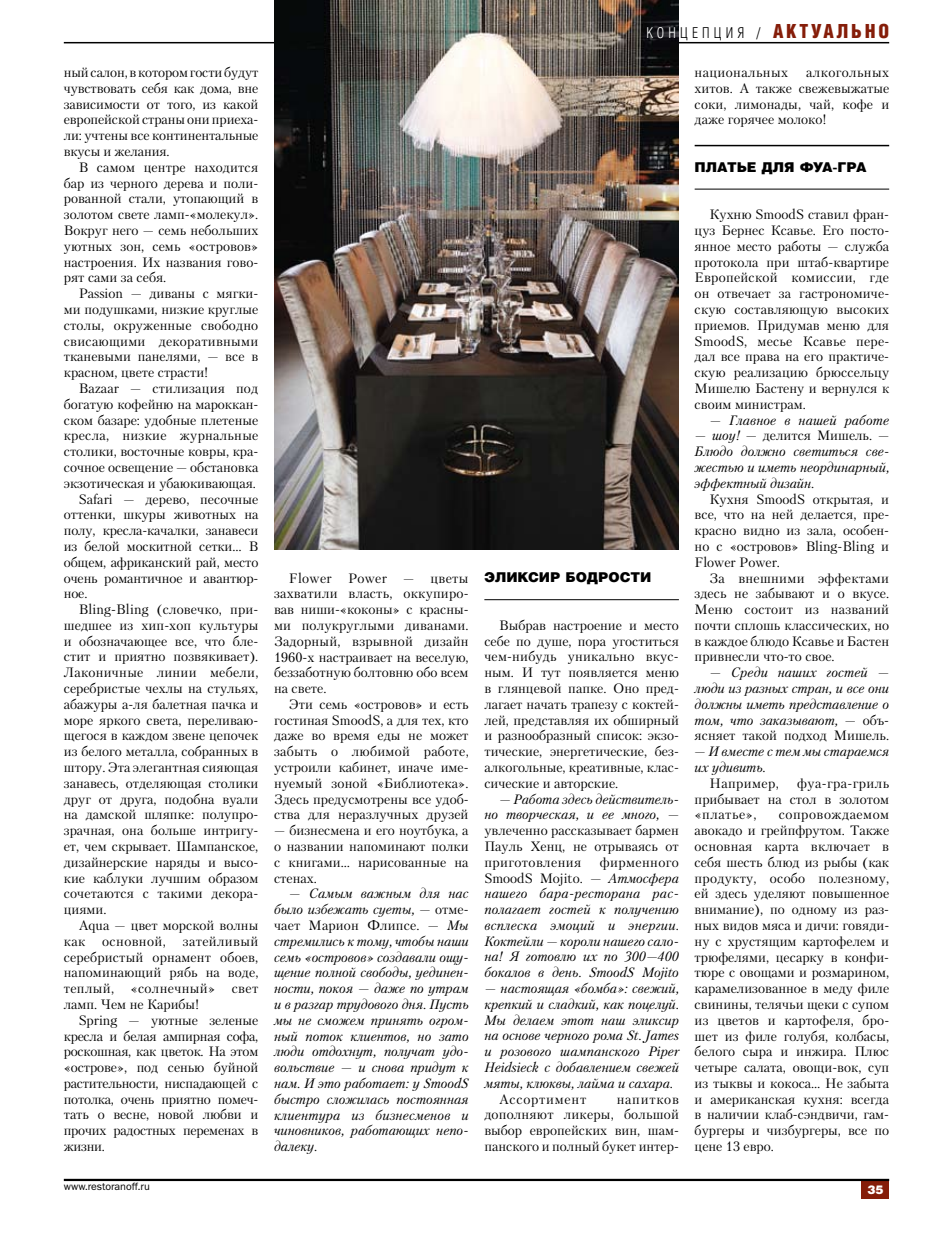
<style>
.page{position:relative;width:936px;height:1234px;background:#fff}
.page>*{position:absolute;margin:0;border:0;box-sizing:border-box;transform-origin:0 0}
.t1{font:900 19.5px "Helios Cond";letter-spacing:.14em;color:#851d09}
.t2{font:13.5px/15.8px "Petersburg C";color:#000;text-align:justify}
.t3{font:italic 13.5px/15.8px "Petersburg C";color:#000;text-align:justify}
.t4{font:13.5px "Petersburg C";letter-spacing:.02em;color:#000}
.t5{font:900 13.5px "Helios";color:#000}
.t6{font:13.5px "Petersburg C";letter-spacing:.03em;color:#000}
.t7{font:13.5px "Petersburg C";letter-spacing:.055em;color:#000}
.t8{font:13.5px "Petersburg C";letter-spacing:.025em;color:#000}
.t9{font:900 12px "Helios";color:#fff}
.t10{font:10.5px "Franklin Gothic Book C";color:#000}
.s1{font-style:normal}
.s2{font-weight:300;font-size:15px;color:#fff}
.s3{font-weight:300;font-size:15px;color:#000}
</style>
<div class="page">
<div style="left:861px;top:1179px;width:28px;height:19px;background:#851d09"></div>
<hr style="left:64px;top:1178px;width:825px;height:2px;background:#000">
<hr style="left:484px;top:599px;width:195px;height:1px;background:#000">
<hr style="left:694px;top:145px;width:195px;height:1px;background:#000">
<hr style="left:694px;top:189px;width:195px;height:1px;background:#000">
<hr style="left:64px;top:42px;width:825px;height:1px;background:#000">
<img style="left:274px;top:0;width:405px;height:549px">
<p class="t2" style="left:64px;top:64px;width:196px">ный салон, в котором гости будут чувствовать себя как дома, вне зависимости от того, из какой европейской страны они приеха&shy;ли: учтены все континентальные вкусы и желания.</p>
<p class="t2" style="left:64px;top:159px;width:196px;text-indent:15px">В самом центре находится бар из черного дерева и поли&shy;рованной стали, утопающий в золотом свете ламп-«молекул».<br>Вокруг него — семь небольших уютных зон, семь «островов» настроения. Их названия гово&shy;рят сами за себя.</p>
<p class="t2" style="left:64px;top:285px;width:196px;text-indent:15px">Passion — диваны с мягки&shy;ми подушками, низкие круглые столы, окруженные свободно свисающими декоративными тканевыми панелями, — все в красном, цвете страсти!</p>
<p class="t2" style="left:79px;top:380px;width:181px">Bazaar — стилизация под</p>
<p class="t2" style="left:64px;top:396px;width:196px">богатую кофейню на мароккан-</p>
<p class="t2" style="left:64px;top:412px;width:196px">ском базаре: удобные плетеные</p>
<p class="t4" style="left:64px;top:427px;width:196px">кресла, низкие журнальные</p>
<p class="t2" style="left:64px;top:443px;width:196px">столики, восточные ковры, кра-</p>
<p class="t2" style="left:64px;top:459px;width:196px">сочное освещение — обстановка</p>
<p class="t2" style="left:64px;top:475px;width:194px">экзотическая и убаюкивающая.</p>
<p class="t2" style="left:79px;top:490px;width:181px">Safari — дерево, песочные</p>
<p class="t2" style="left:64px;top:506px;width:196px">оттенки, шкуры животных на</p>
<p class="t2" style="left:64px;top:522px;width:196px">полу, кресла-качалки, занавеси</p>
<p class="t2" style="left:64px;top:538px;width:196px">из белой москитной сетки… В</p>
<p class="t2" style="left:64px;top:554px;width:196px">общем, африканский рай, место</p>
<p class="t2" style="left:64px;top:569px;width:196px">очень романтичное и авантюр-</p>
<p class="t2" style="left:64px;top:585px;width:25px">ное.</p>
<p class="t2" style="left:79px;top:601px;width:181px">Bling-Bling (словечко, при-</p>
<p class="t2" style="left:64px;top:617px;width:196px">шедшее из хип-хоп культуры</p>
<p class="t2" style="left:64px;top:632px;width:196px">и обозначающее все, что бле-</p>
<p class="t2" style="left:64px;top:648px;width:196px">стит и приятно позвякивает).</p>
<p class="t4" style="left:64px;top:664px;width:196px">Лаконичные линии мебели,</p>
<p class="t2" style="left:64px;top:680px;width:196px">серебристые чехлы на стульях,</p>
<p class="t2" style="left:64px;top:696px;width:196px">абажуры а-ля балетная пачка и</p>
<p class="t2" style="left:64px;top:711px;width:196px">море яркого света, переливаю-</p>
<p class="t2" style="left:64px;top:727px;width:196px">щегося в каждом звене цепочек</p>
<p class="t2" style="left:64px;top:743px;width:196px">из белого металла, собранных в</p>
<p class="t2" style="left:64px;top:759px;width:196px">штору. Эта элегантная сияющая</p>
<p class="t2" style="left:64px;top:774px;width:196px">занавесь, отделяющая столики</p>
<p class="t2" style="left:64px;top:790px;width:196px">друг от друга, подобна вуали</p>
<p class="t2" style="left:64px;top:806px;width:196px">на дамской шляпке: полупро-</p>
<p class="t2" style="left:64px;top:822px;width:196px">зрачная, она больше интригу-</p>
<p class="t2" style="left:64px;top:838px;width:196px">ет, чем скрывает. Шампанское,</p>
<p class="t2" style="left:64px;top:853px;width:196px">дизайнерские наряды и высо-</p>
<p class="t2" style="left:64px;top:869px;width:196px">кие каблуки лучшим образом</p>
<p class="t2" style="left:64px;top:885px;width:196px">сочетаются с такими декора-</p>
<p class="t2" style="left:64px;top:901px;width:44px">циями.</p>
<p class="t2" style="left:79px;top:917px;width:181px">Aqua — цвет морской волны</p>
<p class="t2" style="left:64px;top:932px;width:23px">как</p>
<p class="t8" style="left:102px;top:932px;width:65px">основной,</p>
<p class="t2" style="left:64px;top:932px;width:196px;text-indent:119px">затейливый серебристый орнамент обоев, напоминающий рябь на воде, теплый, «солнечный» свет ламп. Чем не Карибы!</p>
<p class="t2" style="left:64px;top:1011px;width:196px;text-indent:15px">Spring — уютные зеленые кресла и белая ампирная софа, роскошная, как цветок. На этом «острове», под сенью буйной растительности, ниспадающей с потолка, очень приятно помеч&shy;тать о весне, новой любви и прочих радостных переменах в жизни.</p>
<p class="t2" style="left:274px;top:569px;width:196px;text-indent:15px">Flower Power — цветы захватили власть, оккупиро&shy;вав ниши-«коконы» с красны&shy;ми полукруглыми диванами.<br>Задорный, взрывной дизайн 1960-х настраивает на веселую, беззаботную болтовню обо всем на свете.</p>
<p class="t2" style="left:274px;top:696px;width:196px;text-indent:15px">Эти семь «островов» и есть гостиная SmoodS, а для тех, кто даже во время еды не может забыть о любимой работе, устроили кабинет, иначе име&shy;нуемый зоной «Библиотека».<br>Здесь предусмотрены все удоб&shy;ства для неразлучных друзей</p>
<p class="t2" style="left:274px;top:822px;width:196px">— бизнесмена и его ноутбука, а о названии напоминают полки с книгами… нарисованные на стенах.</p>
<p class="t3" style="left:274px;top:885px;width:196px;text-indent:15px">— Самым важным для нас было избежать суеты, <span class="s1">— отме&shy;чает Марион Флипсе. —</span> Мы стремились к тому, чтобы наши семь «островов» создавали ощу&shy;щение полной свободы, уединен&shy;ности, покоя — даже по утрам и в разгар трудового дня. Пусть мы не сможем принять огром&shy;ный поток клиентов, но зато люди отдохнут, получат удо&shy;вольствие — и снова придут к нам. И это работает: у SmoodS быстро сложилась постоянная клиентура из бизнесменов и чиновников, работающих непо&shy;далеку.</p>
<h1 class="t1" style="left:646px;top:20px;width:244px"><span class="s2">КОН</span><span class="s3">ЦЕПЦИЯ /</span> АКТУАЛЬНО</h1>
<p class="t5" style="left:484px;top:569px;width:169px">ЭЛИКСИР БОДРОСТИ</p>
<p class="t2" style="left:484px;top:617px;width:196px;text-indent:15px">Выбрав настроение и место себе по душе, пора угоститься чем-нибудь уникально вкус&shy;ным. И тут появляется меню в глянцевой папке. Оно пред&shy;лагает начать трапезу с коктей&shy;лей, представляя их обширный и разнообразный список: экзо&shy;тические, энергетические, без&shy;алкогольные, креативные, клас&shy;сические и авторские.</p>
<p class="t3" style="left:484px;top:790px;width:196px;text-align:right">— Работа здесь действитель&shy;но творческая, и ее много, —</p>
<p class="t2" style="left:484px;top:822px;width:196px">увлеченно рассказывает бармен Пауль Хенц, не отрываясь от приготовления</p>
<p class="t3" style="left:484px;top:853px;width:196px;text-indent:115px"><span class="s1">фирменного SmoodS Mojito.</span> — Атмосфера нашего бара-ресторана рас&shy;полагает гостей к получению всплеска эмоций и энергии.<br>Коктейли — короли нашего сало&shy;на! Я готовлю их по 300—400 бокалов в день. SmoodS Mojito</p>
<p class="t3" style="left:484px;top:980px;width:196px">— настоящая «бомба»: свежий, крепкий и сладкий, как поцелуй.<br>Мы делаем этот наш эликсир на основе черного рома St. James и розового шампанского Piper Heidsieck с добавлением свежей мяты, клюквы, лайма и сахара.</p>
<p class="t7" style="left:499px;top:1090px;width:89px">Ассортимент</p>
<p class="t2" style="left:484px;top:1090px;width:196px;text-indent:132px">напитков дополняют ликеры, большой выбор европейских вин, шам&shy;панского и полный букет интер-</p>
<p class="t2" style="left:694px;top:64px;width:196px;text-indent:111px">алкогольных хитов. А также свежевыжатые соки, лимонады, чай, кофе и даже горячее молоко!</p>
<p class="t5" style="left:694px;top:158px;width:173px">ПЛАТЬЕ ДЛЯ ФУА-ГРА</p>
<p class="t2" style="left:694px;top:206px;width:196px;text-indent:15px">Кухню SmoodS ставил фран&shy;цуз Бернес Ксавье. Его посто&shy;янное место работы — служба протокола при штаб-квартире Европейской комиссии, где он отвечает за гастрономиче&shy;скую составляющую высоких приемов. Придумав меню для SmoodS, месье Ксавье пере&shy;дал все права на его практиче&shy;скую реализацию брюссельцу Мишелю Бастену и вернулся к своим министрам.</p>
<p class="t3" style="left:709px;top:412px;width:181px">— Главное в нашей работе</p>
<p class="t3" style="left:694px;top:427px;width:196px">— шоу! <span class="s1">— делится Мишель. — </span>Блюдо должно светиться све&shy;жестью и иметь неординарный, эффектный дизайн.</p>
<p class="t2" style="left:694px;top:490px;width:196px;text-indent:15px">Кухня SmoodS открытая, и все, что на ней делается, пре&shy;красно видно из зала, особен&shy;но с «островов» Bling-Bling и Flower Power.</p>
<p class="t2" style="left:694px;top:569px;width:196px;text-indent:15px">За внешними эффектами здесь не забывают и о вкусе.<br>Меню состоит из названий почти сплошь классических, но в каждое блюдо Ксавье и Бастен привнесли что-то свое.</p>
<p class="t3" style="left:694px;top:664px;width:196px;text-indent:15px">— Среди наших гостей — люди из разных стран, и все они должны иметь представление о том, что заказывают, <span class="s1">— объ&shy;ясняет такой подход Мишель.</span></p>
<p class="t3" style="left:694px;top:743px;width:196px"><span class="s1">—</span> И вместе с тем мы стараемся их удивить.</p>
<p class="t6" style="left:709px;top:774px;width:71px">Например,</p>
<p class="t6" style="left:694px;top:64px;width:95px">национальных</p>
<p class="t2" style="left:694px;top:774px;width:196px;text-indent:103px">фуа-гра-гриль прибывает на стол в золотом «платье»,</p>
<p class="t2" style="left:694px;top:806px;width:196px;text-indent:84px">сопровождаемом авокадо и грейпфрутом. Также основная карта включает в себя шесть блюд из рыбы (как продукту, особо полезному, ей здесь уделяют повышенное внимание), по одному из раз&shy;ных видов мяса и дичи: говяди&shy;ну с хрустящим картофелем и трюфелями, цесарку в конфи&shy;тюре с овощами и розмарином, карамелизованное в меду филе свинины, телячьи щеки с супом из цветов и картофеля, бро&shy;шет из филе голубя, колбасы, белого сыра и инжира. Плюс четыре салата, овощи-вок, суп из тыквы и кокоса… Не забыта и американская кухня: всегда в наличии клаб-сэндвичи, гам&shy;бургеры и чизбургеры, все по цене 13 евро.</p>
<p class="t10" style="left:64px;top:1180px;width:88px">www.restoranoff.ru</p>
<p class="t9" style="left:867px;top:1181px;width:18px">35</p>
</div>
